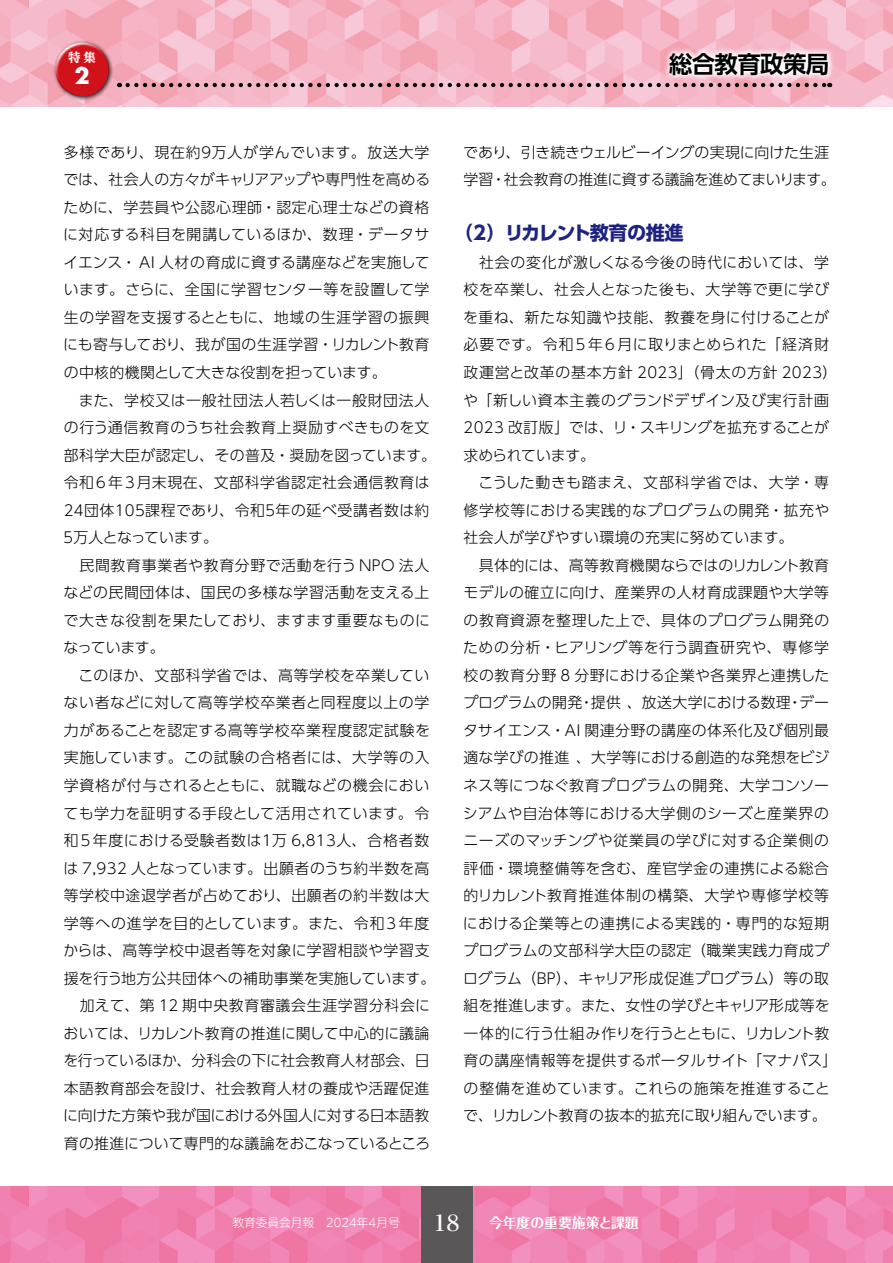
<style>
.page{position:relative;width:893px;height:1263px;background:#fff}
.page>*{position:absolute;margin:0;border:0;box-sizing:border-box;transform-origin:0 0}
.t1{font:700 23.4px "UD Shin Go Pro De";letter-spacing:-.025em;color:#000}
.t2{font:700 22.2px "Futura Std";color:#fff}
.t3{font:700 19.2px "UD Shin Go Pro";letter-spacing:-.075em;color:#1e2381}
.t4{font:300 14.85px/27.6px "UD Shin Go Pro";letter-spacing:.025em;color:#000}
.t5{font:300 14.85px/27.6px "UD Shin Go Pro";letter-spacing:-.015em;color:#000}
.t6{font:700 13.8px "Folk Pro";color:#fff}
.t7{font:800 12.3px "UD Reimin Pro";color:#fff}
.t8{font:300 11.7px "UD Shin M Go Pro";color:#fff}
.s1{font-family:"Reim Pro";font-weight:700;font-size:21.3px}
</style>
<div class="page">
<svg style="left:0;top:1186px;width:893px;height:77px;background:#f081b0"></svg>
<div style="left:421px;top:1186px;width:51px;height:77px;background:#595757"></div>
<svg style="left:0;top:0;width:893px;height:106px;background:#f5b5c5"></svg>
<svg style="left:663px;top:46px;width:172px;height:36px"></svg>
<svg style="left:128px;top:83px;width:702px;height:4px;background:#936d76"></svg>
<div style="left:53px;top:40px;width:60px;height:61px;background:#000;opacity:.75"></div>
<svg style="left:53px;top:40px;width:54px;height:43px"></svg>
<svg style="left:56px;top:51px;width:56px;height:46px;background:#cd2f39"></svg>
<p class="t7" style="left:68px;top:47px;width:29px">特 集</p>
<h2 class="t2" style="left:75px;top:61px;width:17px">2</h2>
<h1 class="t1" style="left:669px;top:45px;width:162px">総合教育政策局</h1>
<p class="t4" style="left:61px;top:138px;width:377px">多様であり、現在約９万人が学んでいます。放送大学では、社会人の方々がキャリアアップや専門性を高めるために、学芸員や公認心理師・認定心理士などの資格に対応する科目を開講しているほか、数理・データサイエンス・ AI 人材の育成に資する講座などを実施しています。さらに、全国に学習センター等を設置して学生の学習を支援するとともに、地域の生涯学習の振興にも寄与しており、我が国の生涯学習・リカレント教育の中核的機関として大きな役割を担っています。<br>　また、学校又は一般社団法人若しくは一般財団法人の行う通信教育のうち社会教育上奨励すべきものを文部科学大臣が認定し、その普及・奨励を図っています。令和６年３月末現在、文部科学省認定社会通信教育は<br>24団体105課程であり、令和５年の延べ受講者数は約<br>５万人となっています。<br>　民間教育事業者や教育分野で活動を行う NPO 法人などの民間団体は、国民の多様な学習活動を支える上で大きな役割を果たしており、ますます重要なものになっています。<br>　このほか、文部科学省では、高等学校を卒業していない者などに対して高等学校卒業者と同程度以上の学力があることを認定する高等学校卒業程度認定試験を実施しています。この試験の合格者には、大学等の入学資格が付与されるとともに、就職などの機会においても学力を証明する手段として活用されています。令和５年度における受験者数は１万 6,813人、合格者数は 7,932 人となっています。出願者のうち約半数を高等学校中途退学者が占めており、出願者の約半数は大学等への進学を目的としています。また、令和３年度からは、高等学校中退者等を対象に学習相談や学習支援を行う地方公共団体への補助事業を実施しています。　加えて、第 12 期中央教育審議会生涯学習分科会においては、リカレント教育の推進に関して中心的に議論を行っているほか、分科会の下に社会教育人材部会、日本語教育部会を設け、社会教育人材の養成や活躍促進に向けた方策や我が国における外国人に対する日本語教育の推進について専門的な議論をおこなっているところ</p>
<p class="t5" style="left:463px;top:138px;width:374px">であり、引き続きウェルビーイングの実現に向けた生涯学習・社会教育の推進に資する議論を進めてまいります。</p>
<p class="t3" style="left:454px;top:217px;width:231px">（２）リカレント教育の推進</p>
<p class="t4" style="left:463px;top:248px;width:376px">　社会の変化が激しくなる今後の時代においては、学校を卒業し、社会人となった後も、大学等で更に学びを重ね、新たな知識や技能、教養を身に付けることが必要です。令和５年６月に取りまとめられた「経済財政運営と改革の基本方針 2023」（骨太の方針 2023）や「新しい資本主義のグランドデザイン及び実行計画<br>2023 改訂版」では、リ・スキリングを拡充することが求められています。<br>　こうした動きも踏まえ、文部科学省では、大学・専修学校等における実践的なプログラムの開発・拡充や社会人が学びやすい環境の充実に努めています。<br>　具体的には、高等教育機関ならではのリカレント教育モデルの確立に向け、産業界の人材育成課題や大学等の教育資源を整理した上で、具体のプログラム開発のための分析・ヒアリング等を行う調査研究や、専修学校の教育分野 8 分野における企業や各業界と連携したプログラムの開発・提供 、放送大学における数理・データサイエンス・AI 関連分野の講座の体系化及び個別最適な学びの推進 、大学等における創造的な発想をビジネス等につなぐ教育プログラムの開発、大学コンソーシアムや自治体等における大学側のシーズと産業界のニーズのマッチングや従業員の学びに対する企業側の評価・環境整備等を含む、産官学金の連携による総合的リカレント教育推進体制の構築、大学や専修学校等における企業等との連携による実践的・専門的な短期プログラムの文部科学大臣の認定（職業実践力育成プログラム（BP）、キャリア形成促進プログラム）等の取組を推進します。また、女性の学びとキャリア形成等を一体的に行う仕組み作りを行うとともに、リカレント教育の講座情報等を提供するポータルサイト「マナパス」の整備を進めています。これらの施策を推進することで、リカレント教育の抜本的拡充に取り組んでいます。</p>
<p class="t8" style="left:232px;top:1213px;width:229px">教育委員会月報　2024年4月号　 <span class="s1">18</span></p>
<p class="t6" style="left:489px;top:1211px;width:151px">今年度の重要施策と課題</p>
</div>
